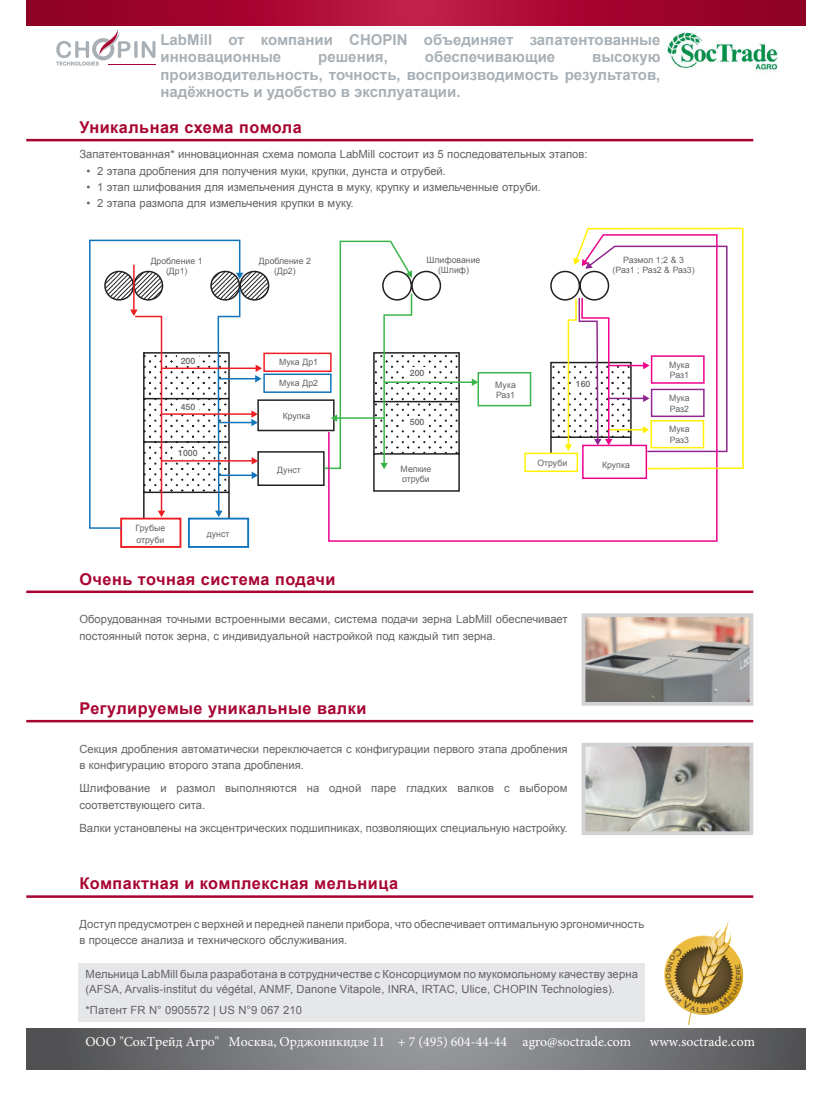
<style>
.page{position:relative;width:832px;height:1104px;background:#fff}
.page>*{position:absolute;margin:0;border:0;box-sizing:border-box;transform-origin:0 0}
.t1{font:700 16.25px "Arial";letter-spacing:.03em;color:#a80331}
.t2{font:700 15px/17.5px "Arial";color:#a8b0b6}
.t3{font:13.75px "Minion Pro";color:#fff}
.t4{font:11.25px/16.2px "Arial";color:#636366}
.t5{font:8.75px/10.2px "Arial";color:#636366}
.t6{font:500 8.75px "Helvetica Neue LT Std";color:#636366}
</style>
<div class="page">
<svg style="left:26px;top:0;width:779px;height:25px;background:#a50833"></svg>
<hr style="left:26px;top:139px;width:727px;height:2px;background:#a80331">
<hr style="left:26px;top:590px;width:727px;height:3px;background:#a80331">
<hr style="left:26px;top:720px;width:727px;height:2px;background:#a80331">
<hr style="left:26px;top:895px;width:727px;height:3px;background:#a80331">
<svg style="left:56px;top:30px;width:99px;height:35px"></svg>
<hr style="left:108px;top:64px;width:47px;height:1px;background:#a80331">
<div style="left:78px;top:963px;width:567px;height:58px;background:#e6e7e9"></div>
<img style="left:586px;top:618px;width:162px;height:83px">
<div style="left:581px;top:613px;width:172px;height:93px;border:4px solid #d1d2d4"></div>
<img style="left:586px;top:748px;width:162px;height:82px">
<div style="left:581px;top:743px;width:172px;height:92px;border:4px solid #d1d2d4"></div>
<div style="left:120px;top:518px;width:61px;height:30px;background:#fff;border:2px solid #ee1d23"></div>
<div style="left:188px;top:518px;width:61px;height:30px;background:#fff;border:2px solid #1074bc"></div>
<svg style="left:89px;top:239px;width:152px;height:290px"></svg>
<svg style="left:328px;top:536px;width:390px;height:6px"></svg>
<svg style="left:583px;top:228px;width:160px;height:241px"></svg>
<svg style="left:105px;top:240px;width:623px;height:296px"></svg>
<div style="left:177px;top:355px;width:22px;height:11px;background:#fff"></div>
<div style="left:177px;top:401px;width:22px;height:11px;background:#fff"></div>
<div style="left:174px;top:448px;width:28px;height:11px;background:#fff"></div>
<div style="left:273px;top:356px;width:51px;height:12px;background:#fff"></div>
<div style="left:273px;top:377px;width:51px;height:12px;background:#fff"></div>
<div style="left:267px;top:460px;width:43px;height:20px;background:#fff"></div>
<div style="left:395px;top:463px;width:41px;height:20px;background:#fff"></div>
<div style="left:595px;top:460px;width:41px;height:10px;background:#fff"></div>
<div style="left:532px;top:458px;width:40px;height:9px;background:#fff"></div>
<div style="left:485px;top:379px;width:40px;height:20px;background:#fff"></div>
<div style="left:659px;top:360px;width:40px;height:19px;background:#fff"></div>
<div style="left:659px;top:393px;width:40px;height:20px;background:#fff"></div>
<div style="left:659px;top:424px;width:40px;height:20px;background:#fff"></div>
<div style="left:405px;top:368px;width:23px;height:11px;background:#fff"></div>
<div style="left:405px;top:416px;width:23px;height:11px;background:#fff"></div>
<div style="left:572px;top:379px;width:21px;height:11px;background:#fff"></div>
<div style="left:127px;top:523px;width:47px;height:21px;background:#fff"></div>
<div style="left:194px;top:523px;width:48px;height:21px;background:#fff"></div>
<svg style="left:51px;top:0;width:194px;height:1px"></svg>
<svg style="left:587px;top:0;width:194px;height:1px"></svg>
<img style="left:664px;top:30px;width:114px;height:42px">
<svg style="left:27px;top:1028px;width:778px;height:41px;background:#757779"></svg>
<svg style="left:664px;top:919px;width:78px;height:106px"></svg>
<h2 class="t2" style="left:160px;top:31px;width:501px">LabMill от компании CHOPIN объединяет запатентованные инновационные</h2>
<h2 class="t2" style="left:318px;top:49px;width:71px">решения,</h2>
<h2 class="t2" style="left:425px;top:49px;width:132px">обеспечивающие</h2>
<h2 class="t2" style="left:160px;top:49px;width:501px;text-align:justify;text-indent:431px">высокую производительность, точность, воспроизводимость результатов, надёжность и удобство в эксплуатации.</h2>
<h1 class="t1" style="left:79px;top:116px;width:224px">Уникальная схема помола</h1>
<p class="t4" style="left:79px;top:146px;width:509px">Запатентованная* инновационная схема помола LabMill состоит из 5 последовательных этапов:</p>
<p class="t4" style="left:86px;top:163px;width:361px">• 2 этапа дробления для получения муки, крупки, дунста и отрубей.</p>
<p class="t4" style="left:86px;top:179px;width:456px">• 1 этап шлифования для измельчения дунста в муку, крупку и измельченные отруби.</p>
<p class="t4" style="left:86px;top:195px;width:268px">• 2 этапа размола для измельчения крупки в муку.</p>
<p class="t5" style="left:151px;top:256px;width:54px;text-align:center">Дробление 1 (Др1)</p>
<p class="t5" style="left:259px;top:256px;width:54px;text-align:center">Дробление 2 (Др2)</p>
<p class="t5" style="left:426px;top:254px;width:55px;text-align:center">Шлифование (Шлиф)</p>
<p class="t5" style="left:612px;top:254px;width:84px;text-align:center">Размол 1;2 &amp; 3 (Раз1 ; Раз2 &amp; Раз3)</p>
<p class="t6" style="left:181px;top:355px;width:16px">200</p>
<p class="t6" style="left:181px;top:402px;width:16px">450</p>
<p class="t6" style="left:178px;top:448px;width:21px">1000</p>
<p class="t5" style="left:135px;top:522px;width:31px;line-height:11.4px">Грубые отруби</p>
<p class="t5" style="left:207px;top:529px;width:24px">дунст</p>
<p class="t5" style="left:279px;top:357px;width:40px">Мука Др1</p>
<p class="t5" style="left:279px;top:378px;width:40px">Мука Др2</p>
<p class="t5" style="left:282px;top:411px;width:29px">Крупка</p>
<p class="t6" style="left:410px;top:368px;width:16px">200</p>
<p class="t6" style="left:410px;top:416px;width:16px">500</p>
<p class="t5" style="left:277px;top:465px;width:25px">Дунст</p>
<p class="t5" style="left:400px;top:463px;width:32px">Мелкие отруби</p>
<h1 class="t1" style="left:79px;top:568px;width:257px">Очень точная система подачи</h1>
<p class="t5" style="left:495px;top:379px;width:22px">Мука<br>Раз1</p>
<p class="t6" style="left:575px;top:379px;width:16px">160</p>
<p class="t5" style="left:537px;top:457px;width:31px">Отруби</p>
<p class="t5" style="left:602px;top:460px;width:29px">Крупка</p>
<p class="t4" style="left:79px;top:611px;width:489px">Оборудованная точными встроенными весами, система подачи зерна LabMill обеспечивает постоянный поток зерна, с индивидуальной настройкой под каждый тип зерна.</p>
<h1 class="t1" style="left:79px;top:697px;width:288px">Регулируемые уникальные валки</h1>
<p class="t4" style="left:79px;top:741px;width:489px">Секция дробления автоматически переключается с конфигурации первого этапа дробления в конфигурацию второго этапа дробления.</p>
<p class="t4" style="left:79px;top:780px;width:489px">Шлифование и размол выполняются на одной паре гладких валков с выбором соответствующего сита.</p>
<p class="t4" style="left:79px;top:820px;width:489px">Валки установлены на эксцентрических подшипниках, позволяющих специальную настройку.</p>
<h1 class="t1" style="left:79px;top:873px;width:320px">Компактная и комплексная мельница</h1>
<p class="t4" style="left:79px;top:916px;width:566px">Доступ предусмотрен с верхней и передней панели прибора, что обеспечивает оптимальную эргономичность в процессе анализа и технического обслуживания.</p>
<p class="t4" style="left:85px;top:967px;width:554px;line-height:14.4px">Мельница LabMill была разработана в сотрудничестве с Консорциумом по мукомольному качеству зерна (AFSA, Arvalis-institut du végétal, ANMF, Danone Vitapole, INRA, IRTAC, Ulice, CHOPIN Technologies).</p>
<p class="t4" style="left:85px;top:1002px;width:218px">*Патент FR N° 0905572 | US N°9 067 210</p>
<p class="t5" style="left:668px;top:359px;width:22px">Мука<br>Раз1</p>
<p class="t5" style="left:668px;top:393px;width:22px">Мука<br>Раз2</p>
<p class="t5" style="left:668px;top:424px;width:22px">Мука<br>Раз3</p>
<p class="t3" style="left:85px;top:1032px;width:547px">ООО "СокТрейд Агро" Москва, Орджоникидзе 11 + 7 (495) 604-44-44 agro@soctrade.com</p>
<p class="t3" style="left:649px;top:1032px;width:106px">www.soctrade.com</p>
</div>
